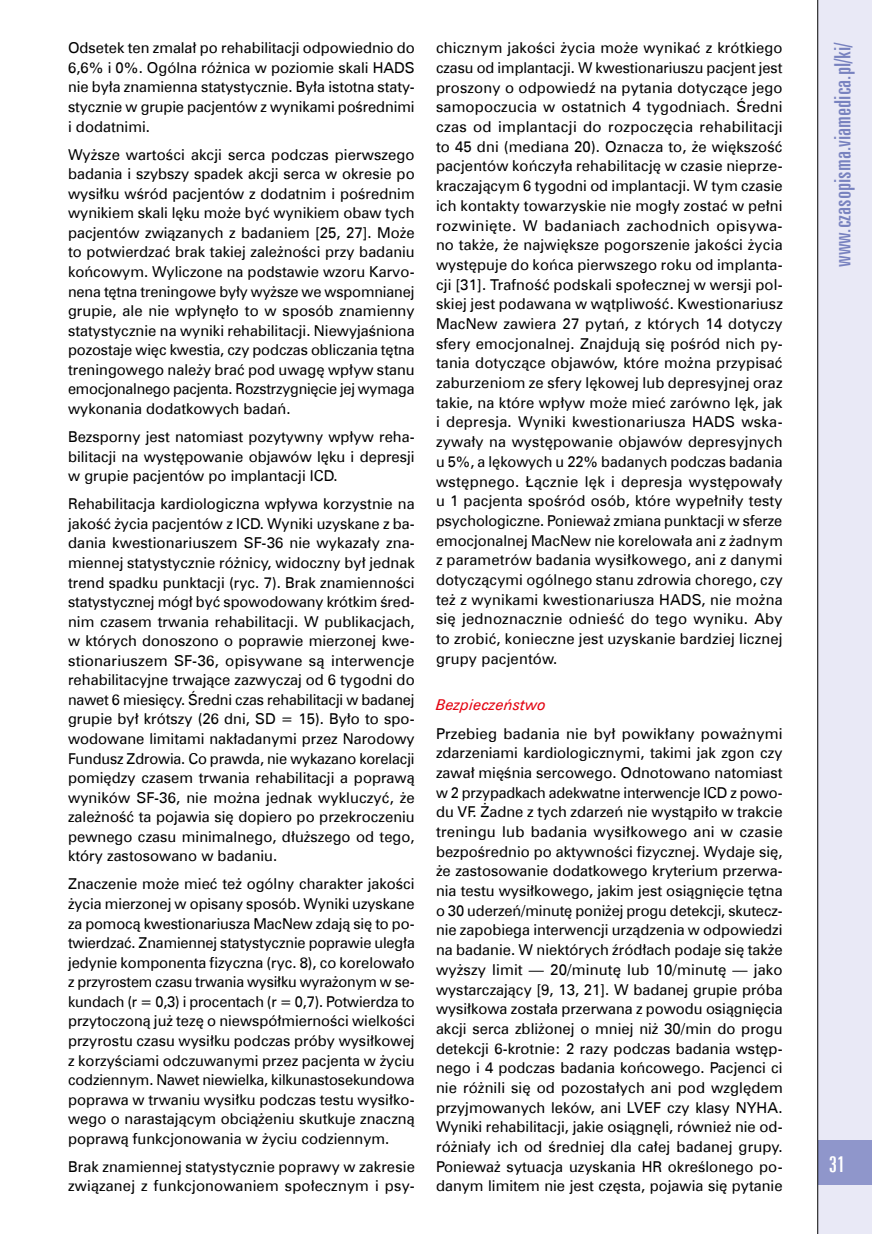
<style>
.page{position:relative;width:872px;height:1234px;background:#fff}
.page>*{position:absolute;margin:0;border:0;box-sizing:border-box;transform-origin:0 0}
.t1{font:22.5px "Zurich X Cn EU";color:#7882bf;scale:1.07 1}
.t2{font:22.5px "Zurich X Cn EU";color:#fff;scale:1.07 1}
.t3{font:15px/19.6px "Zurich EU";color:#000;text-align:justify}
.t4{font:italic 15px "Zurich EU";color:#e30613}
</style>
<div class="page">
<div style="left:817px;top:0;width:55px;height:1233px;background:#e9e9f6"></div>
<div style="left:817px;top:1140px;width:55px;height:44px;background:#8f96cb"></div>
<hr style="left:817px;top:0;width:1px;height:1233px;background:#000">
<p class="t3" style="left:68px;top:38px;width:348px">Odsetek ten zmalał po rehabilitacji odpowiednio do 6,6% i 0%. Ogólna różnica w poziomie skali HADS nie była znamienna statystycznie. Była istotna staty&shy;stycznie w grupie pacjentów z wynikami pośrednimi i dodatnimi.</p>
<p class="t3" style="left:68px;top:144px;width:348px">Wyższe wartości akcji serca podczas pierwszego badania i szybszy spadek akcji serca w okresie po wysiłku wśród pacjentów z dodatnim i pośrednim wynikiem skali lęku może być wynikiem obaw tych pacjentów związanych z badaniem [25, 27]. Może to potwierdzać brak takiej zależności przy badaniu końcowym. Wyliczone na podstawie wzoru Karvo&shy;nena tętna treningowe były wyższe we wspomnianej grupie, ale nie wpłynęło to w sposób znamienny statystycznie na wyniki rehabilitacji. Niewyjaśniona pozostaje więc kwestia, czy podczas obliczania tętna treningowego należy brać pod uwagę wpływ stanu emocjonalnego pacjenta. Rozstrzygnięcie jej wymaga wykonania dodatkowych badań.</p>
<p class="t3" style="left:68px;top:427px;width:348px">Bezsporny jest natomiast pozytywny wpływ reha&shy;bilitacji na występowanie objawów lęku i depresji w grupie pacjentów po implantacji ICD.</p>
<p class="t3" style="left:68px;top:494px;width:348px">Rehabilitacja kardiologiczna wpływa korzystnie na jakość życia pacjentów z ICD. Wyniki uzyskane z ba&shy;dania kwestionariuszem SF-36 nie wykazały zna&shy;miennej statystycznie różnicy, widoczny był jednak trend spadku punktacji (ryc. 7). Brak znamienności statystycznej mógł być spowodowany krótkim śred&shy;nim czasem trwania rehabilitacji. W publikacjach, w których donoszono o poprawie mierzonej kwe&shy;stionariuszem SF-36, opisywane są interwencje rehabilitacyjne trwające zazwyczaj od 6 tygodni do nawet 6 miesięcy. Średni czas rehabilitacji w badanej grupie był krótszy (26 dni, SD = 15). Było to spo&shy;wodowane limitami nakładanymi przez Narodowy Fundusz Zdrowia. Co prawda, nie wykazano korelacji pomiędzy czasem trwania rehabilitacji a poprawą wyników SF-36, nie można jednak wykluczyć, że zależność ta pojawia się dopiero po przekroczeniu pewnego czasu minimalnego, dłuższego od tego, który zastosowano w badaniu.</p>
<p class="t3" style="left:68px;top:874px;width:348px">Znaczenie może mieć też ogólny charakter jakości życia mierzonej w opisany sposób. Wyniki uzyskane za pomocą kwestionariusza MacNew zdają się to po&shy;twierdzać. Znamiennej statystycznie poprawie uległa jedynie komponenta fizyczna (ryc. 8), co korelowało z przyrostem czasu trwania wysiłku wyrażonym w se&shy;kundach (r = 0,3) i procentach (r = 0,7). Potwierdza to przytoczoną już tezę o niewspółmierności wielkości przyrostu czasu wysiłku podczas próby wysiłkowej z korzyściami odczuwanymi przez pacjenta w życiu codziennym. Nawet niewielka, kilkunastosekundowa poprawa w trwaniu wysiłku podczas testu wysiłko&shy;wego o narastającym obciążeniu skutkuje znaczną poprawą funkcjonowania w życiu codziennym.</p>
<p class="t3" style="left:68px;top:1156px;width:348px">Brak znamiennej statystycznie poprawy w zakresie związanej z funkcjonowaniem społecznym i psy-</p>
<p class="t3" style="left:436px;top:38px;width:348px">chicznym jakości życia może wynikać z krótkiego czasu od implantacji. W kwestionariuszu pacjent jest proszony o odpowiedź na pytania dotyczące jego samopoczucia w ostatnich 4 tygodniach. Średni czas od implantacji do rozpoczęcia rehabilitacji to 45 dni (mediana 20). Oznacza to, że większość pacjentów kończyła rehabilitację w czasie nieprze&shy;kraczającym 6 tygodni od implantacji. W tym czasie ich kontakty towarzyskie nie mogły zostać w pełni rozwinięte. W badaniach zachodnich opisywa&shy;no także, że największe pogorszenie jakości życia występuje do końca pierwszego roku od implanta&shy;cji [31]. Trafność podskali społecznej w wersji pol&shy;skiej jest podawana w wątpliwość. Kwestionariusz MacNew zawiera 27 pytań, z których 14 dotyczy sfery emocjonalnej. Znajdują się pośród nich py&shy;tania dotyczące objawów, które można przypisać zaburzeniom ze sfery lękowej lub depresyjnej oraz takie, na które wpływ może mieć zarówno lęk, jak i depresja. Wyniki kwestionariusza HADS wska&shy;zywały na występowanie objawów depresyjnych u 5%, a lękowych u 22% badanych podczas badania wstępnego. Łącznie lęk i depresja występowały u 1 pacjenta spośród osób, które wypełniły testy psychologiczne. Ponieważ zmiana punktacji w sferze emocjonalnej MacNew nie korelowała ani z żadnym z parametrów badania wysiłkowego, ani z danymi dotyczącymi ogólnego stanu zdrowia chorego, czy też z wynikami kwestionariusza HADS, nie można się jednoznacznie odnieść do tego wyniku. Aby to zrobić, konieczne jest uzyskanie bardziej licznej grupy pacjentów.</p>
<p class="t4" style="left:436px;top:695px;width:112px">Bezpieczeństwo</p>
<p class="t3" style="left:436px;top:723px;width:348px">Przebieg badania nie był powikłany poważnymi zdarzeniami kardiologicznymi, takimi jak zgon czy zawał mięśnia sercowego. Odnotowano natomiast w 2 przypadkach adekwatne interwencje ICD z powo&shy;du VF. Żadne z tych zdarzeń nie wystąpiło w trakcie treningu lub badania wysiłkowego ani w czasie bezpośrednio po aktywności fizycznej. Wydaje się, że zastosowanie dodatkowego kryterium przerwa&shy;nia testu wysiłkowego, jakim jest osiągnięcie tętna o 30 uderzeń/minutę poniżej progu detekcji, skutecz&shy;nie zapobiega interwencji urządzenia w odpowiedzi na badanie. W niektórych źródłach podaje się także wyższy limit — 20/minutę lub 10/minutę — jako wystarczający [9, 13, 21]. W badanej grupie próba wysiłkowa została przerwana z powodu osiągnięcia akcji serca zbliżonej o mniej niż 30/min do progu detekcji 6-krotnie: 2 razy podczas badania wstęp&shy;nego i 4 podczas badania końcowego. Pacjenci ci nie różnili się od pozostałych ani pod względem przyjmowanych leków, ani LVEF czy klasy NYHA.<br>Wyniki rehabilitacji, jakie osiągnęli, również nie od&shy;różniały ich od średniej dla całej badanej grupy.<br>Ponieważ sytuacja uzyskania HR określonego po&shy;danym limitem nie jest częsta, pojawia się pytanie</p>
<h1 class="t1" style="left:829px;top:267px;width:212px;rotate:-90deg">www.czasopisma.viamedica.pl/ki/</h1>
<h1 class="t2" style="left:828px;top:1150px;width:17px">31</h1>
</div>
